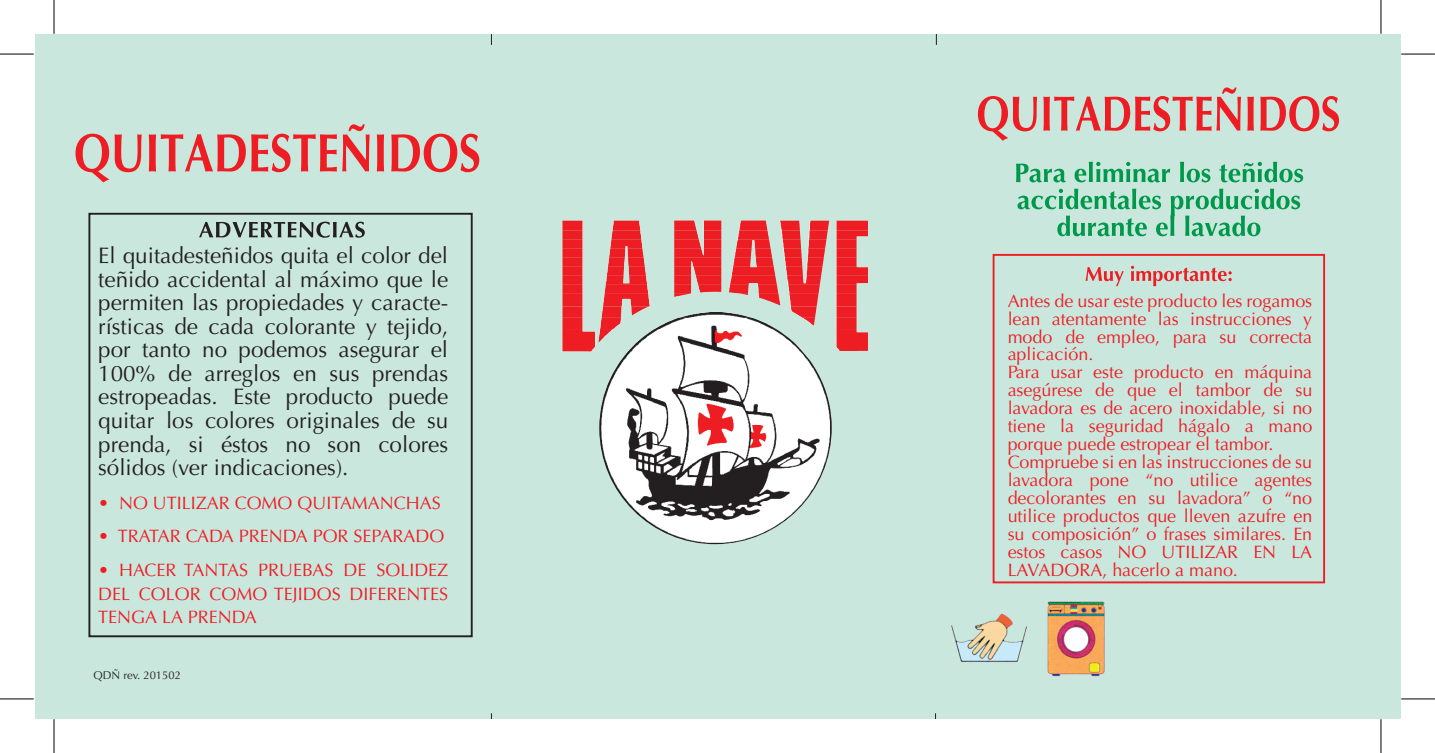
<style>
.page{position:relative;width:1435px;height:753px;background:#fff}
.page>*{position:absolute;margin:0;border:0;box-sizing:border-box;transform-origin:0 0}
.t1{font:22.5px/23.6px "Optima LT Std";color:#231f20;text-align:justify}
.t2{font:18px/18px "Optima LT Std";color:#ee1d23;text-align:justify}
.t3{font:11.25px "Optima LT Std";color:#231f20}
</style>
<div class="page">
<div style="left:35px;top:35px;width:1365px;height:682px;background:#cae7de"></div>
<img style="left:562px;top:329px;width:306px;height:215px">
<img style="left:562px;top:284px;width:294px;height:45px">
<img style="left:562px;top:266px;width:306px;height:18px">
<img style="left:562px;top:239px;width:294px;height:27px">
<img style="left:562px;top:220px;width:306px;height:19px">
<svg style="left:1017px;top:188px;width:283px;height:48px"></svg>
<svg style="left:1074px;top:162px;width:96px;height:20px"></svg>
<svg style="left:1180px;top:162px;width:30px;height:20px"></svg>
<svg style="left:1219px;top:162px;width:84px;height:20px"></svg>
<svg style="left:1085px;top:267px;width:38px;height:19px"></svg>
<svg style="left:1131px;top:265px;width:100px;height:21px"></svg>
<div style="left:992px;top:254px;width:333px;height:329px;border:2px solid #ee1d23"></div>
<svg style="left:199px;top:221px;width:166px;height:16px"></svg>
<div style="left:88px;top:213px;width:385px;height:424px;border:2px solid #231f20"></div>
<svg style="left:1016px;top:163px;width:49px;height:19px"></svg>
<svg style="left:978px;top:96px;width:59px;height:45px"></svg>
<svg style="left:1043px;top:87px;width:198px;height:44px"></svg>
<svg style="left:1247px;top:97px;width:7px;height:34px"></svg>
<svg style="left:1260px;top:96px;width:79px;height:35px"></svg>
<svg style="left:75px;top:134px;width:34px;height:48px"></svg>
<svg style="left:115px;top:134px;width:27px;height:38px"></svg>
<svg style="left:149px;top:124px;width:221px;height:48px"></svg>
<svg style="left:377px;top:134px;width:7px;height:37px"></svg>
<svg style="left:391px;top:134px;width:88px;height:38px"></svg>
<img style="left:951px;top:601px;width:154px;height:76px">
<hr style="left:0;top:54px;width:34px;height:1px;background:#000">
<hr style="left:1401px;top:54px;width:34px;height:1px;background:#000">
<hr style="left:0;top:698px;width:34px;height:1px;background:#000">
<hr style="left:1401px;top:698px;width:34px;height:1px;background:#000">
<hr style="left:54px;top:0;width:1px;height:34px;background:#000">
<hr style="left:54px;top:718px;width:1px;height:34px;background:#000">
<hr style="left:1380px;top:0;width:1px;height:34px;background:#000">
<hr style="left:1380px;top:718px;width:1px;height:34px;background:#000">
<p class="t1" style="left:98px;top:244px;width:351px">El quitadesteñidos quita el color del teñido accidental al máximo que le permiten las propiedades y caracte&shy;rísticas de cada colorante y tejido, por tanto no podemos asegurar el 100% de arreglos en sus prendas estropeadas. Este producto puede quitar los colores originales de su prenda, si éstos no son colores sólidos (ver indicaciones).</p>
<p class="t2" style="left:98px;top:493px;width:344px">• NO UTILIZAR COMO QUITAMANCHAS</p>
<p class="t2" style="left:98px;top:527px;width:347px">• TRATAR CADA PRENDA POR SEPARADO</p>
<p class="t2" style="left:98px;top:558px;width:351px;line-height:23.6px">• HACER TANTAS PRUEBAS DE SOLIDEZ DEL COLOR COMO TEJIDOS DIFERENTES TENGA LA PRENDA</p>
<p class="t3" style="left:93px;top:668px;width:89px">QDÑ rev. 201502</p>
<p class="t2" style="left:1007px;top:291px;width:306px;text-align:left">Antes de usar este producto les rogamos lean atentamente las instrucciones y modo de empleo, para su correcta aplicación.<br>Para usar este producto en máquina asegúrese de que el tambor de su lavadora es de acero inoxidable, si no tiene la seguridad hágalo a mano porque puede estropear el tambor.<br>Compruebe si en las instrucciones de su lavadora pone “no utilice agentes decolorantes en su lavadora” o “no utilice productos que lleven azufre en su composición” o frases similares. En estos casos NO UTILIZAR EN LA LAVADORA, hacerlo a mano.</p>
</div>
